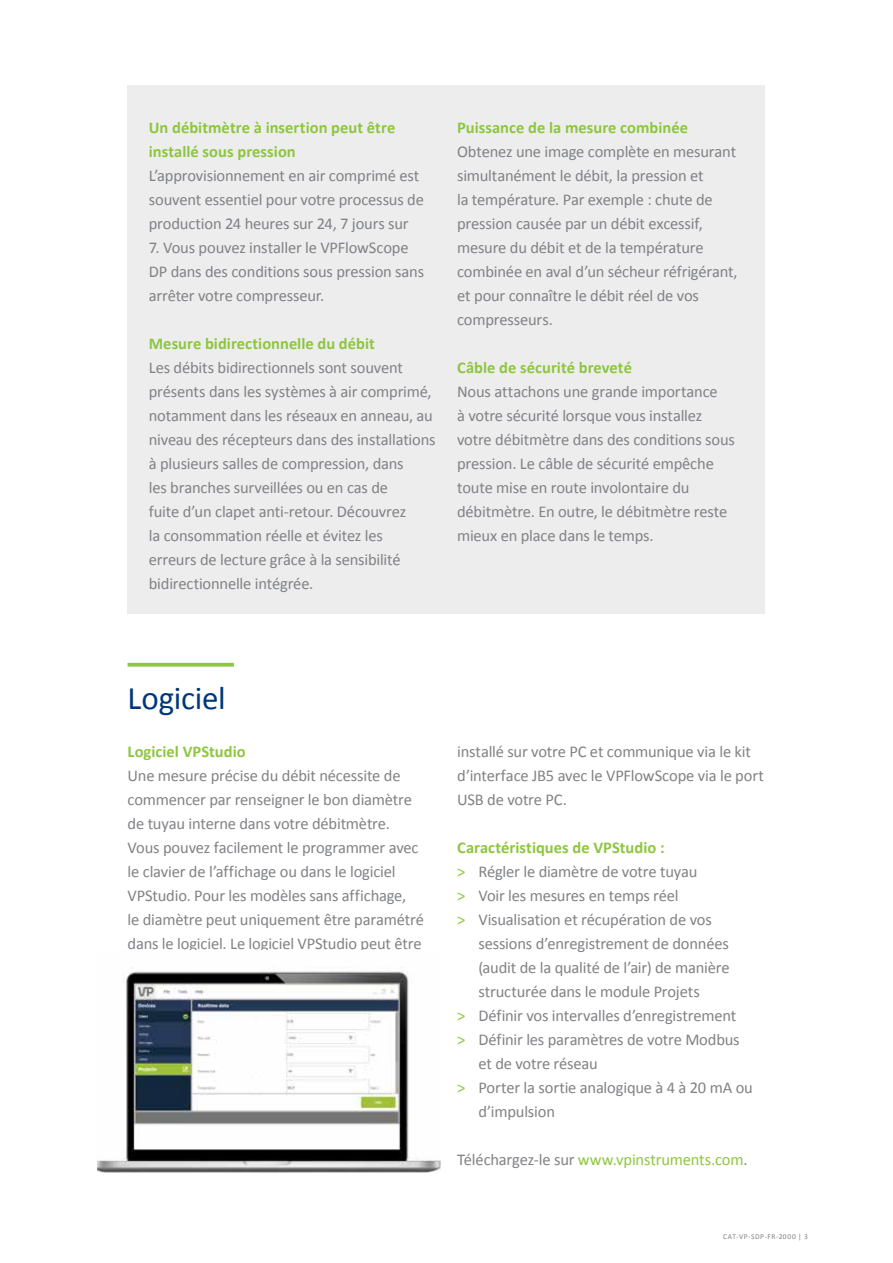
<style>
.page{position:relative;width:893px;height:1263px;background:#fff}
.page>*{position:absolute;margin:0;border:0;box-sizing:border-box;transform-origin:0 0}
.t1{font:33px "Calibri";letter-spacing:-.01em;color:#00377b}
.t2{font:16.5px/24px "Calibri";letter-spacing:-.01em;color:#808285}
.t3{font:700 16.5px/24px "Calibri";color:#8dc63f}
.t4{font:16.5px "Calibri";letter-spacing:-.01em;color:#8dc63f}
.t5{font:7.5px "Calibri";letter-spacing:.075em;color:#808285}
.s1{color:#8dc63f}
.s2{color:#808285}
</style>
<div class="page">
<div style="left:128px;top:85px;width:637px;height:528px;background:#ededee"></div>
<svg style="left:128px;top:663px;width:106px;height:4px"></svg>
<img style="left:98px;top:967px;width:343px;height:206px">
<p class="t3" style="left:149px;top:116px;width:248px">Un débitmètre à insertion peut être installé sous pression</p>
<p class="t2" style="left:149px;top:164px;width:277px">L’approvisionnement en air comprimé est souvent essentiel pour votre processus de production 24 heures sur 24, 7 jours sur</p>
<p class="t2" style="left:149px;top:236px;width:277px">7. Vous pouvez installer le VPFlowScope<br>DP dans des conditions sous pression sans arrêter votre compresseur.</p>
<p class="t3" style="left:149px;top:332px;width:228px">Mesure bidirectionnelle du débit</p>
<p class="t2" style="left:149px;top:356px;width:288px">Les débits bidirectionnels sont souvent présents dans les systèmes à air comprimé, notamment dans les réseaux en anneau, au niveau des récepteurs dans des installations à plusieurs salles de compression, dans<br>les branches surveillées ou en cas de<br>fuite d’un clapet anti-retour. Découvrez<br>la consommation réelle et évitez les<br>erreurs de lecture grâce à la sensibilité bidirectionnelle intégrée.</p>
<p class="t3" style="left:457px;top:116px;width:232px">Puissance de la mesure combinée</p>
<p class="t2" style="left:457px;top:140px;width:282px">Obtenez une image complète en mesurant simultanément le débit, la pression et<br>la température. Par exemple : chute de pression causée par un débit excessif, mesure du débit et de la température combinée en aval d’un sécheur réfrigérant, et pour connaître le débit réel de vos compresseurs.</p>
<p class="t3" style="left:457px;top:356px;width:176px">Câble de sécurité breveté</p>
<p class="t2" style="left:457px;top:380px;width:279px">Nous attachons une grande importance<br>à votre sécurité lorsque vous installez votre débitmètre dans des conditions sous pression. Le câble de sécurité empêche toute mise en route involontaire du débitmètre. En outre, le débitmètre reste mieux en place dans le temps.</p>
<h1 class="t1" style="left:128px;top:677px;width:100px">Logiciel</h1>
<p class="t3" style="left:128px;top:740px;width:120px">Logiciel VPStudio</p>
<p class="t2" style="left:128px;top:764px;width:298px">Une mesure précise du débit nécessite de commencer par renseigner le bon diamètre de tuyau interne dans votre débitmètre.<br>Vous pouvez facilement le programmer avec le clavier de l’affichage ou dans le logiciel VPStudio. Pour les modèles sans affichage,<br>le diamètre peut uniquement être paramétré dans le logiciel. Le logiciel VPStudio peut être</p>
<p class="t2" style="left:457px;top:740px;width:308px">installé sur votre PC et communique via le kit d’interface JB5 avec le VPFlowScope via le port<br>USB de votre PC.</p>
<p class="t3" style="left:457px;top:836px;width:209px">Caractéristiques de VPStudio :</p>
<p class="t2" style="left:457px;top:860px;width:242px"><span class="s1">&gt;</span> Régler le diamètre de votre tuyau</p>
<p class="t2" style="left:457px;top:884px;width:223px"><span class="s1">&gt;</span> Voir les mesures en temps réel</p>
<p class="t2" style="left:457px;top:908px;width:256px"><span class="s1">&gt;</span> Visualisation et récupération de vos</p>
<p class="t2" style="left:478px;top:932px;width:252px">sessions d’enregistrement de données</p>
<p class="t2" style="left:478px;top:956px;width:253px">(audit de la qualité de l’air) de manière</p>
<p class="t2" style="left:478px;top:980px;width:223px">structurée dans le module Projets</p>
<p class="t2" style="left:457px;top:1004px;width:281px"><span class="s1">&gt;</span> Définir vos intervalles d’enregistrement</p>
<p class="t2" style="left:457px;top:1028px;width:284px"><span class="s1">&gt;</span> Définir les paramètres de votre Modbus</p>
<p class="t2" style="left:478px;top:1052px;width:121px">et de votre réseau</p>
<p class="t2" style="left:457px;top:1076px;width:297px"><span class="s1">&gt;</span> Porter la sortie analogique à 4 à 20 mA ou</p>
<p class="t2" style="left:478px;top:1100px;width:78px">d’impulsion</p>
<p class="t4" style="left:457px;top:1149px;width:292px"><span class="s2">Téléchargez-le sur</span> www.vpinstruments.com<span class="s2">.</span></p>
<p class="t5" style="left:723px;top:1231px;width:86px">CAT-VP-SDP-FR-2000 | 3</p>
</div>
